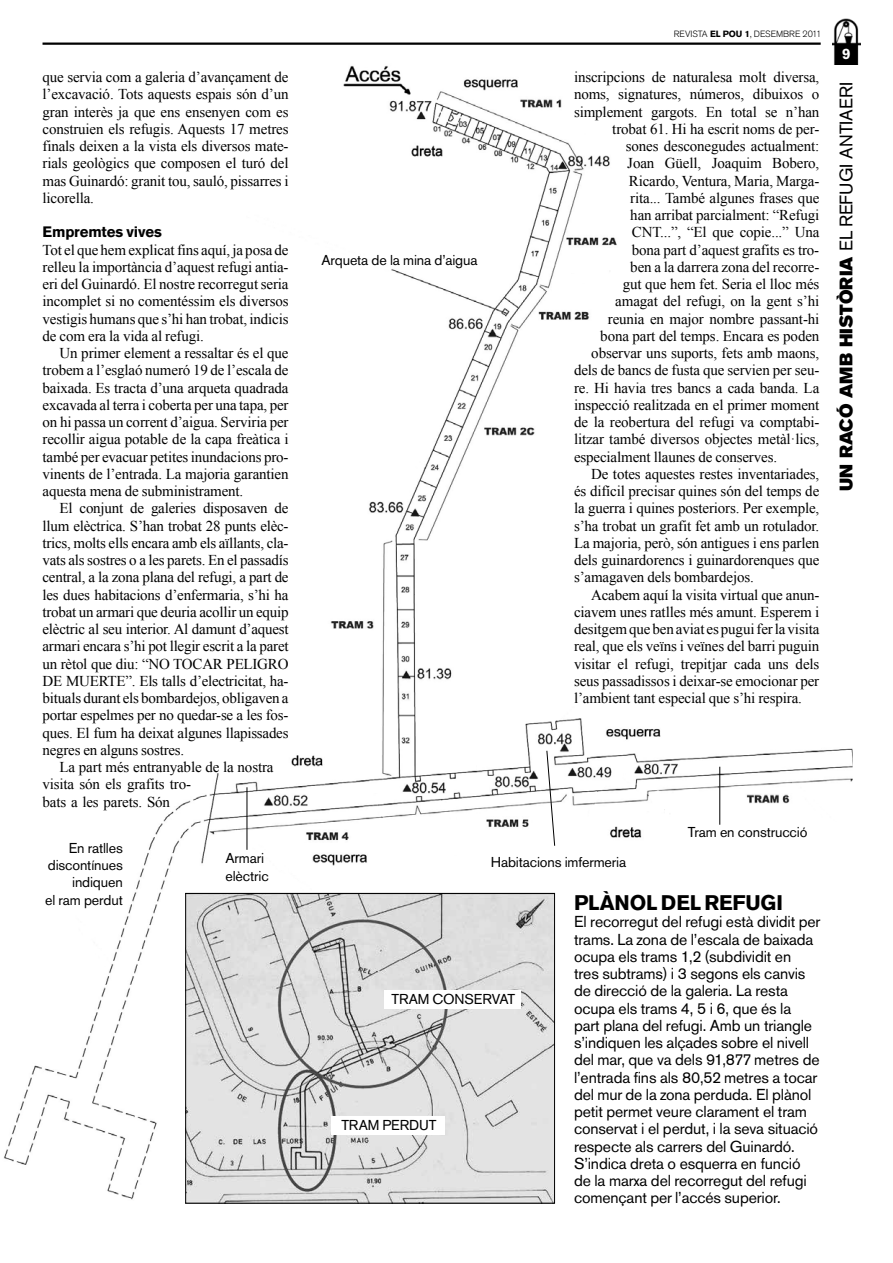
<style>
.page{position:relative;width:893px;height:1263px;background:#fff}
.page>*{position:absolute;margin:0;border:0;box-sizing:border-box;transform-origin:0 0}
.t1{font:700 21px "Akzidenz Grotesk BQ";letter-spacing:-.01em;color:#000}
.t2{font:18px "Akzidenz Grotesk BQ Super";color:#000}
.t3{font:15.75px/17.2px "Akzidenz Grotesk BQ";letter-spacing:-.01em;color:#000}
.t4{font:15px/17.2px "Times New Roman";letter-spacing:-.01em;color:#000;text-align:justify}
.t5{font:700 15px "Akzidenz Grotesk BQ";letter-spacing:-.01em;color:#000}
.t6{font:700 15px "Akzidenz Grotesk BQ";color:#fff}
.t7{font:14.25px/17.2px "Akzidenz Grotesk BQ";letter-spacing:-.01em;color:#000}
.t8{font:300 9px "Akzidenz Grotesk BQ";color:#000}
.s1{font-weight:700}
.s2{font-family:"Akzidenz Grotesk BQ"}
</style>
<div class="page">
<hr style="left:43px;top:43px;width:778px;height:2px;background:#000">
<img style="left:832px;top:18px;width:28px;height:47px">
<img style="left:4px;top:60px;width:849px;height:1142px">
<img style="left:187px;top:895px;width:366px;height:306px">
<div style="left:185px;top:893px;width:370px;height:310px;border:1px solid #000"></div>
<div style="left:385px;top:991px;width:136px;height:18px;background:#fff"></div>
<div style="left:332px;top:1116px;width:113px;height:18px;background:#fff"></div>
<svg style="left:546px;top:750px;width:9px;height:96px"></svg>
<hr style="left:719px;top:767px;width:1px;height:58px;background:#000">
<hr style="left:247px;top:787px;width:1px;height:63px;background:#000">
<p class="t4" style="left:43px;top:68px;width:248px">que servia com a galeria d’avançament de l’excavació. Tots aquests espais són d’un gran interès ja que ens ensenyen com es construien els refugis. Aquests 17 metres finals deixen a la vista els diversos mate&shy;rials geològics que composen el turó del mas Guinardó: granit tou, sauló, pissarres i licorella.</p>
<p class="t5" style="left:43px;top:223px;width:121px">Empremtes vives</p>
<p class="t4" style="left:43px;top:241px;width:248px">Tot el que hem explicat fins aquí, ja posa de relleu la importància d’aquest refugi antia&shy;eri del Guinardó. El nostre recorregut seria incomplet si no comentéssim els diversos vestigis humans que s’hi han trobat, indicis de com era la vida al refugi.</p>
<p class="t4" style="left:43px;top:344px;width:248px;text-indent:17px">Un primer element a ressaltar és el que trobem a l’esglaó numeró 19 de l’escala de baixada. Es tracta d’una arqueta quadrada excavada al terra i coberta per una tapa, per on hi passa un corrent d’aigua. Serviria per recollir aigua potable de la capa freàtica i també per evacuar petites inundacions pro&shy;vinents de l’entrada. La majoria garantien aquesta mena de subministrament.</p>
<p class="t4" style="left:43px;top:499px;width:248px;text-indent:17px">El conjunt de galeries disposaven de llum elèctrica. S’han trobat 28 punts elèc&shy;trics, molts ells encara amb els aïllants, cla&shy;vats als sostres o a les parets. En el passadís central, a la zona plana del refugi, a part de les dues habitacions d’enfermaria, s’hi ha trobat un armari que deuria acollir un equip elèctric al seu interior. Al damunt d’aquest armari encara s’hi pot llegir escrit a la paret un rètol que diu: “NO TOCAR PELIGRO DE MUERTE”. Els talls d’electricitat, ha&shy;bituals durant els bombardejos, obligaven a portar espelmes per no quedar-se a les fos&shy;ques. El fum ha deixat algunes llapissades negres en alguns sostres.</p>
<p class="t4" style="left:43px;top:758px;width:232px;text-align:left;text-indent:17px">La part més entranyable de la nostra visita són els grafits tro-<br>bats a les parets. Són</p>
<p class="t7" style="left:45px;top:839px;width:79px;text-align:right">En ratlles discontínues indiquen<br>el ram perdut</p>
<p class="t7" style="left:226px;top:850px;width:45px">Armari elèctric</p>
<p class="t7" style="left:321px;top:251px;width:158px">Arqueta de la mina d’aigua</p>
<p class="t8" style="left:674px;top:28px;width:149px">REVISTA <span class="s1">EL POU 1</span>, DESEMBRE 2011</p>
<p class="t4" style="left:574px;top:68px;width:247px">inscripcions de naturalesa molt diversa,</p>
<p class="t4" style="left:574px;top:85px;width:247px">noms, signatures, números, dibuixos o</p>
<p class="t4" style="left:574px;top:103px;width:247px">simplement gargots. En total se n’han</p>
<p class="t4" style="left:612px;top:120px;width:208px">trobat 61. Hi ha escrit noms de per-</p>
<p class="t4" style="left:626px;top:137px;width:195px">sones desconegudes actualment:</p>
<p class="t4" style="left:627px;top:154px;width:193px">Joan Güell, Joaquim Bobero,</p>
<p class="t4" style="left:629px;top:172px;width:192px">Ricardo, Ventura, Maria, Marga-</p>
<p class="t4" style="left:630px;top:189px;width:191px">rita... També algunes frases que</p>
<p class="t4" style="left:630px;top:206px;width:191px">han arribat parcialment: “Refugi</p>
<p class="t4" style="left:632px;top:223px;width:189px">CNT...”, “El que copie...” Una</p>
<p class="t4" style="left:632px;top:241px;width:189px">bona part d’aquest grafits es tro-</p>
<p class="t4" style="left:630px;top:258px;width:191px">ben a la darrera zona del recorre-</p>
<p class="t4" style="left:623px;top:275px;width:198px">gut que hem fet. Seria el lloc més</p>
<p class="t4" style="left:615px;top:292px;width:205px">amagat del refugi, on la gent s’hi</p>
<p class="t4" style="left:608px;top:310px;width:213px">reunia en major nombre passant-hi</p>
<p class="t4" style="left:600px;top:327px;width:221px">bona part del temps. Encara es poden</p>
<p class="t4" style="left:591px;top:344px;width:230px">observar uns suports, fets amb maons,</p>
<p class="t4" style="left:574px;top:361px;width:247px">dels de bancs de fusta que servien per seu-</p>
<p class="t4" style="left:574px;top:379px;width:247px">re. Hi havia tres bancs a cada banda. La</p>
<p class="t4" style="left:574px;top:396px;width:247px">inspecció realitzada en el primer moment</p>
<p class="t4" style="left:574px;top:413px;width:247px">de la reobertura del refugi va comptabi-</p>
<p class="t4" style="left:574px;top:430px;width:247px">litzar també diversos objectes metàl·lics,</p>
<p class="t4" style="left:574px;top:448px;width:205px">especialment llaunes de conserves.</p>
<p class="t4" style="left:591px;top:465px;width:230px">De totes aquestes restes inventariades,</p>
<p class="t4" style="left:574px;top:482px;width:247px">és difícil precisar quines són del temps de</p>
<p class="t4" style="left:574px;top:499px;width:247px">la guerra i quines posteriors. Per exemple,</p>
<p class="t4" style="left:574px;top:517px;width:247px">s’ha trobat un grafit fet amb un rotulador.</p>
<p class="t4" style="left:574px;top:534px;width:247px">La majoria, però, són antigues i ens parlen</p>
<p class="t4" style="left:574px;top:551px;width:247px">dels guinardorencs i guinardorenques que</p>
<p class="t4" style="left:574px;top:568px;width:181px">s’amagaven dels bombardejos.</p>
<p class="t4" style="left:591px;top:586px;width:230px">Acabem aquí la visita virtual que anun-</p>
<p class="t4" style="left:574px;top:603px;width:247px">ciavem unes ratlles més amunt. Esperem i</p>
<p class="t4" style="left:574px;top:620px;width:247px">desitgem que ben aviat es pugui fer la visita</p>
<p class="t4" style="left:574px;top:637px;width:247px">real, que els veïns i veïnes del barri puguin</p>
<p class="t4" style="left:574px;top:655px;width:247px">visitar el refugi, trepitjar cada uns dels</p>
<p class="t4" style="left:574px;top:672px;width:247px">seus passadissos i deixar-se emocionar per</p>
<p class="t4" style="left:574px;top:689px;width:229px">l’ambient tant especial que s’hi respira.</p>
<p class="t6" style="left:842px;top:45px;width:10px">9</p>
<p class="t2" style="left:836px;top:491px;width:411px;rotate:-90deg">UN RACÓ AMB HISTÒRIA <span class="s2">EL REFUGI ANTIAERI</span></p>
<p class="t7" style="left:491px;top:853px;width:137px">Habitacions imfermeria</p>
<p class="t7" style="left:688px;top:823px;width:121px">Tram en construcció</p>
<p class="t7" style="left:391px;top:991px;width:125px">TRAM CONSERVAT</p>
<p class="t7" style="left:341px;top:1116px;width:97px">TRAM PERDUT</p>
<h1 class="t1" style="left:574px;top:891px;width:211px">PLÀNOL DEL REFUGI</h1>
<p class="t3" style="left:574px;top:913px;width:248px">El recorregut del refugi està dividit per trams. La zona de l’escala de baixada ocupa els trams 1,2 (subdividit en<br>tres subtrams) i 3 segons els canvis de direcció de la galeria. La resta ocupa els trams 4, 5 i 6, que és la part plana del refugi. Amb un triangle s’indiquen les alçades sobre el nivell del mar, que va dels 91,877 metres de l’entrada fins als 80,52 metres a tocar del mur de la zona perduda. El plànol petit permet veure clarament el tram conservat i el perdut, i la seva situació respecte als carrers del Guinardó.<br>S’indica dreta o esquerra en funció de la marxa del recorregut del refugi començant per l’accés superior.</p>
</div>
